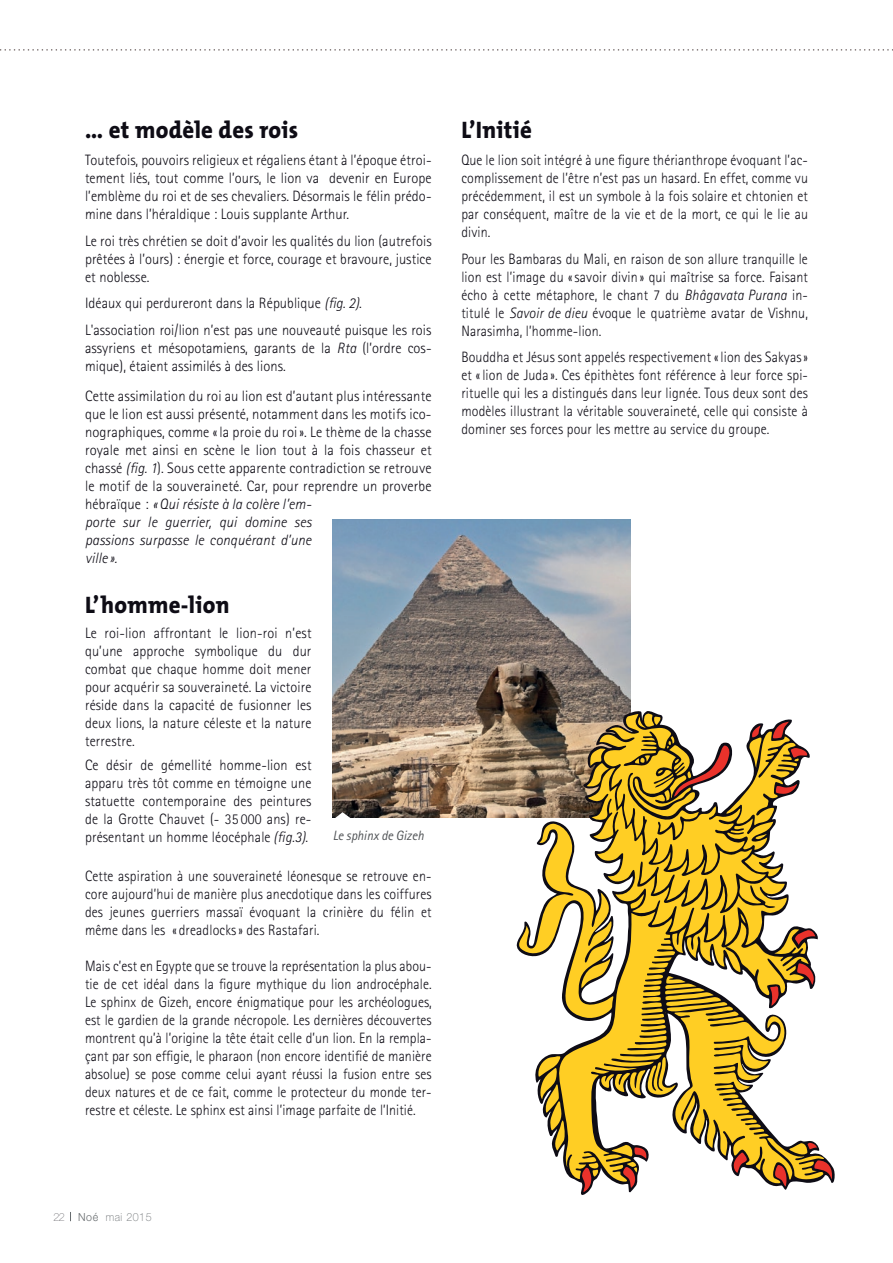
<style>
.page{position:relative;width:893px;height:1263px;background:#fff}
.page>*{position:absolute;margin:0;border:0;box-sizing:border-box;transform-origin:0 0}
.t1{font:800 24px "The Mix";letter-spacing:.015em;color:#0e0c15;scale:.95 1}
.t2{font:300 15px/18px "Rotis Sans Serif";letter-spacing:.01em;color:#0e0c15;text-align:justify;scale:.93 1}
.t3{font:300 15px/18px "Rotis Sans Serif";letter-spacing:.01em;color:#0e0c15;text-align:justify;scale:.96 1}
.t4{font:300 15px/18px "Rotis Sans Serif";letter-spacing:.01em;color:#0e0c15}
.t5{font:300 15px/18px "Rotis Sans Serif";letter-spacing:.01em;color:#0e0c15;text-align:justify;scale:.95 1}
.t6{font:italic 13.5px "Rotis Sans Serif";color:#505356;scale:.95 1}
.t7{font:100 11.25px "Helvetica Neue LT";letter-spacing:.05em;color:#666b6e;scale:.95 1}
.s1{font-style:italic}
.s2{font-weight:200;color:#0e0c15}
.s3{font-weight:300}
</style>
<div class="page">
<svg style="left:0;top:49px;width:893px;height:2px"></svg>
<img style="left:333px;top:520px;width:297px;height:297px">
<svg style="left:515px;top:709px;width:320px;height:486px"></svg>
<svg style="left:518px;top:713px;width:315px;height:479px"></svg>
<svg style="left:332px;top:812px;width:23px;height:6px"></svg>
<h1 class="t1" style="left:85px;top:110px;width:226px">… et modèle des rois</h1>
<p class="t3" style="left:85px;top:151px;width:362px">Toutefois, pouvoirs religieux et régaliens étant à l’époque étroi&shy;tement liés, tout comme l’ours, le lion va devenir en Europe l’emblème du roi et de ses chevaliers. Désormais le félin prédo&shy;mine dans l’héraldique : Louis supplante Arthur.</p>
<p class="t3" style="left:85px;top:231px;width:363px">Le roi très chrétien se doit d’avoir les qualités du lion (autrefois prêtées à l’ours) : énergie et force, courage et bravoure, justice et noblesse.</p>
<p class="t3" style="left:85px;top:290px;width:362px;line-height:26.5px">Idéaux qui perdureront dans la République <span class="s1">(fig. 2)</span>.<br>L'association roi/lion n’est pas une nouveauté puisque les rois</p>
<p class="t3" style="left:85px;top:338px;width:362px">assyriens et mésopotamiens, garants de la <span class="s1">Rta</span> (l’ordre cos&shy;mique), étaient assimilés à des lions.</p>
<p class="t4" style="left:85px;top:387px;width:348px">Cette assimilation du roi au lion est d’autant plus intéressante que le lion est aussi présenté, notamment dans les motifs ico&shy;nographiques, comme «la proie du roi». Le thème de la chasse royale met ainsi en scène le lion tout à la fois chasseur et chassé <span class="s1">(fig. 1</span>). Sous cette apparente contradiction se retrouve le motif de la souveraineté. Car, pour reprendre un proverbe hébraïque : <span class="s1">« Qui résiste à la colère l’em-<br>porte sur le guerrier, qui domine ses<br>passions surpasse le conquérant d’une<br>ville ».</span></p>
<h1 class="t1" style="left:85px;top:585px;width:154px">L’homme-lion</h1>
<p class="t5" style="left:85px;top:624px;width:240px">Le roi-lion affrontant le lion-roi n’est qu’une approche symbolique du dur combat que chaque homme doit mener pour acquérir sa souveraineté. La victoire réside dans la capacité de fusionner les deux lions, la nature céleste et la nature terrestre.</p>
<p class="t5" style="left:85px;top:756px;width:240px">Ce désir de gémellité homme-lion est apparu très tôt comme en témoigne une statuette contemporaine des peintures de la Grotte Chauvet (- 35 000 ans) re&shy;présentant un homme léocéphale <span class="s1">(fig.3)</span>.</p>
<p class="t2" style="left:85px;top:867px;width:374px">Cette aspiration à une souveraineté léonesque se retrouve en&shy;core aujourd’hui de manière plus anecdotique dans les coiffures des jeunes guerriers massaï évoquant la crinière du félin et même dans les « dreadlocks» des Rastafari.</p>
<p class="t2" style="left:85px;top:957px;width:374px">Mais c’est en Egypte que se trouve la représentation la plus abou&shy;tie de cet idéal dans la figure mythique du lion androcéphale.<br>Le sphinx de Gizeh, encore énigmatique pour les archéologues, est le gardien de la grande nécropole. Les dernières découvertes montrent qu’à l’origine la tête était celle d’un lion. En la rempla&shy;çant par son effigie, le pharaon (non encore identifié de manière absolue) se pose comme celui ayant réussi la fusion entre ses deux natures et de ce fait, comme le protecteur du monde ter&shy;restre et céleste. Le sphinx est ainsi l’image parfaite de l’Initié.</p>
<p class="t6" style="left:333px;top:827px;width:97px">Le sphinx de Gizeh</p>
<h1 class="t1" style="left:461px;top:110px;width:76px">L’Initié</h1>
<p class="t2" style="left:461px;top:151px;width:374px">Que le lion soit intégré à une figure thérianthrope évoquant l’ac&shy;complissement de l’être n’est pas un hasard. En effet, comme vu précédemment, il est un symbole à la fois solaire et chtonien et par conséquent, maître de la vie et de la mort, ce qui le lie au divin.</p>
<p class="t2" style="left:461px;top:249px;width:374px">Pour les Bambaras du Mali, en raison de son allure tranquille le lion est l’image du «savoir divin » qui maîtrise sa force. Faisant écho à cette métaphore, le chant 7 du <span class="s1">Bhâgavata Purana</span> in&shy;titulé le <span class="s1">Savoir de dieu</span> évoque le quatrième avatar de Vishnu, Narasimha, l’homme-lion.</p>
<p class="t2" style="left:461px;top:348px;width:374px">Bouddha et Jésus sont appelés respectivement «lion des Sakyas» et «lion de Juda ». Ces épithètes font référence à leur force spi&shy;rituelle qui les a distingués dans leur lignée. Tous deux sont des modèles illustrant la véritable souveraineté, celle qui consiste à dominer ses forces pour les mettre au service du groupe.</p>
<p class="t7" style="left:54px;top:1210px;width:105px"><span class="s2">22</span> <span class="s3">Noé</span> mai 2015</p>
</div>
